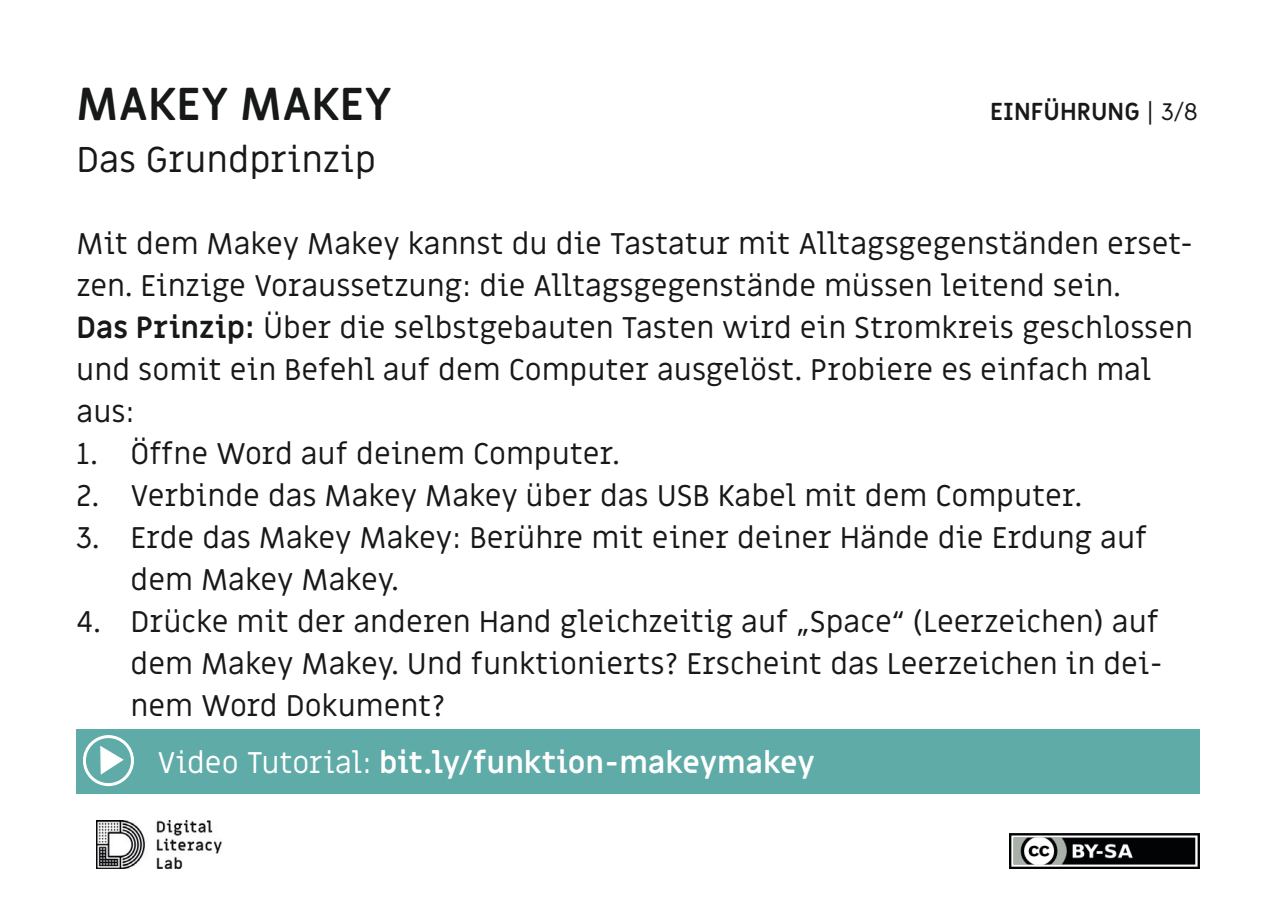
<style>
.page{position:relative;width:1276px;height:910px;background:#fff}
.page>*{position:absolute;margin:0;border:0;box-sizing:border-box;transform-origin:0 0}
.t1{font:700 45px "Miriam Libre";letter-spacing:.005em;color:#171818}
.t2{font:36px "Miriam Libre";color:#171818}
.t3{font:30px/42px "Miriam Libre";color:#171818}
.t4{font:700 30px "Miriam Libre";color:#fff}
.t5{font:700 24px "Miriam Libre";color:#171818}
.s1{font-weight:400}
.s2{font-weight:700}
</style>
<div class="page">
<div style="left:76px;top:729px;width:1123px;height:64px;background:#5faba8"></div>
<svg style="left:100px;top:746px;width:24px;height:29px"></svg>
<div style="left:83px;top:735px;width:51px;height:51px;border:3px solid #fff;border-radius:50%"></div>
<img style="left:1010px;top:833px;width:189px;height:36px">
<img style="left:96px;top:820px;width:126px;height:49px">
<p class="t1" style="left:77px;top:77px;width:317px">MAKEY MAKEY</p>
<p class="t2" style="left:77px;top:138px;width:301px">Das Grundprinzip</p>
<p class="t5" style="left:990px;top:97px;width:209px">EINFÜHRUNG <span class="s1">| 3/8</span></p>
<p class="t3" style="left:77px;top:224px;width:1118px">Mit dem Makey Makey kannst du die Tastatur mit Alltagsgegenständen erset&shy;zen. Einzige Voraussetzung: die Alltagsgegenstände müssen leitend sein.</p>
<p class="t3" style="left:77px;top:308px;width:1118px"><span class="s2">Das Prinzip:</span> Über die selbstgebauten Tasten wird ein Stromkreis geschlossen und somit ein Befehl auf dem Computer ausgelöst. Probiere es einfach mal aus:</p>
<p class="t3" style="left:77px;top:434px;width:545px">1. Öffne Word auf deinem Computer.</p>
<p class="t3" style="left:77px;top:476px;width:1007px">2. Verbinde das Makey Makey über das USB Kabel mit dem Computer.</p>
<p class="t3" style="left:131px;top:518px;width:1018px;text-indent:-54px">3. Erde das Makey Makey: Berühre mit einer deiner Hände die Erdung auf dem Makey Makey.</p>
<p class="t3" style="left:131px;top:602px;width:1034px;text-indent:-54px">4. Drücke mit der anderen Hand gleichzeitig auf „Space“ (Leerzeichen) auf dem Makey Makey. Und funktionierts? Erscheint das Leerzeichen in dei&shy;nem Word Dokument?</p>
<p class="t4" style="left:157px;top:744px;width:659px"><span class="s1">Video Tutorial:</span> bit.ly/funktion-makeymakey</p>
</div>
